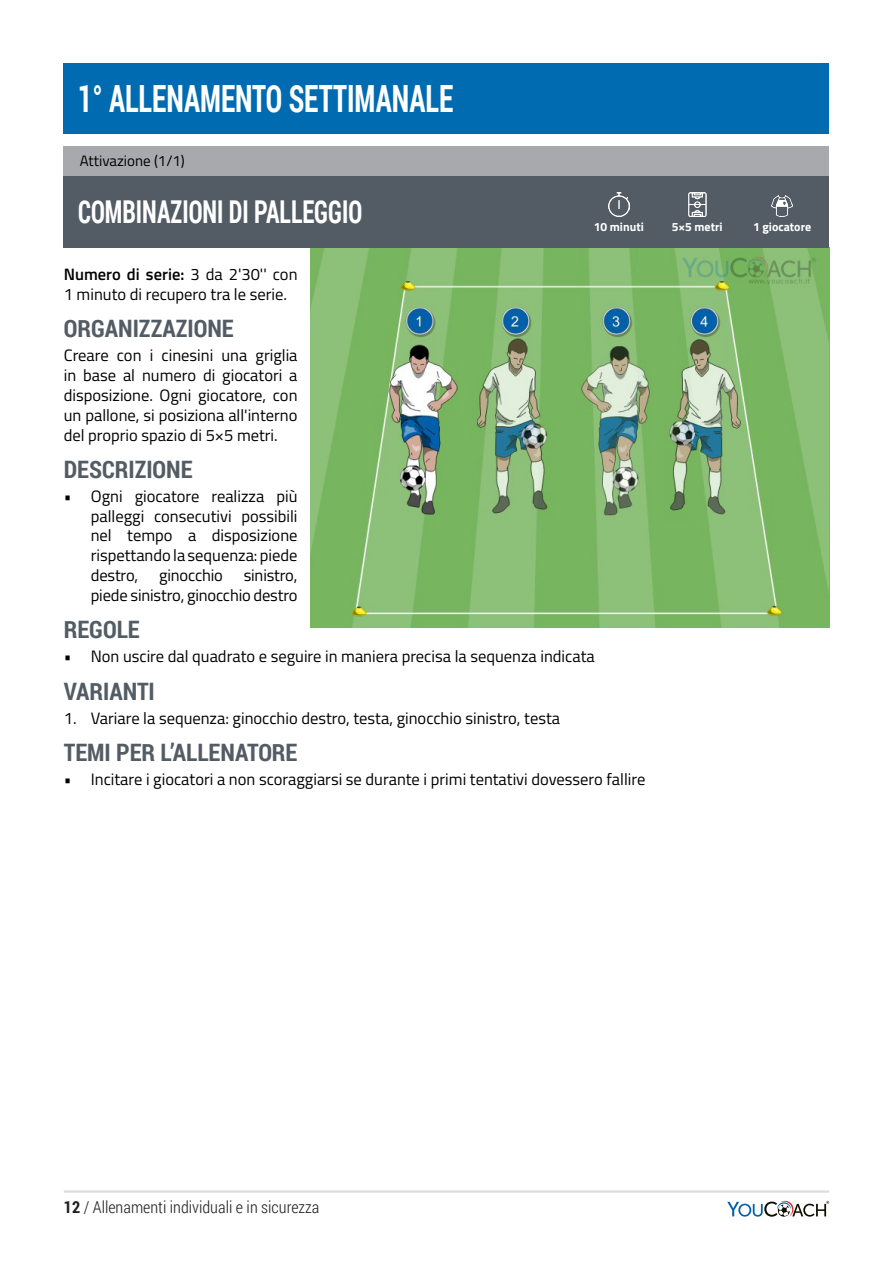
<style>
.page{position:relative;width:893px;height:1263px;background:#fff}
.page>*{position:absolute;margin:0;border:0;box-sizing:border-box;transform-origin:0 0}
.t1{font:700 37.5px "Roboto Condensed";color:#fff;scale:.77 1}
.t2{font:700 31.5px "Roboto Condensed";color:#fff;scale:.77 1}
.t3{font:700 24px "Roboto Condensed";color:#535c65}
.t4{font:16.5px/19.8px "Titillium Web";color:#010100;text-align:justify}
.t5{font:300 16.5px "Roboto Condensed";color:#231f20}
.t6{font:15px "Titillium Web";color:#010100}
.t7{font:700 12px "Titillium Web";color:#fff}
.s1{font-weight:600}
.s2{font-weight:700}
</style>
<div class="page">
<hr style="left:64px;top:1190px;width:765px;height:3px;background:#dcdddf">
<svg style="left:727px;top:1201px;width:102px;height:16px"></svg>
<img style="left:310px;top:247px;width:519px;height:381px">
<div style="left:64px;top:64px;width:765px;height:70px;background:#006bb1"></div>
<div style="left:64px;top:176px;width:765px;height:71px;background:#535c65"></div>
<div style="left:64px;top:147px;width:765px;height:29px;background:#a8a9ad"></div>
<img style="left:608px;top:193px;width:21px;height:23px">
<img style="left:688px;top:193px;width:18px;height:23px">
<img style="left:771px;top:196px;width:21px;height:21px">
<p class="t1" style="left:78px;top:72px;width:488px">1° ALLENAMENTO SETTIMANALE</p>
<p class="t6" style="left:80px;top:150px;width:107px">Attivazione (1/1)</p>
<p class="t2" style="left:78px;top:189px;width:371px">COMBINAZIONI DI PALLEGGIO</p>
<p class="t7" style="left:594px;top:218px;width:51px">10 minuti</p>
<p class="t7" style="left:672px;top:218px;width:52px">5×5 metri</p>
<p class="t7" style="left:753px;top:218px;width:60px">1 giocatore</p>
<p class="t4" style="left:64px;top:264px;width:235px"><span class="s1">Numero di serie:</span> 3 da 2'30'' con<br>1 minuto di recupero tra le serie.</p>
<p class="t3" style="left:64px;top:312px;width:171px">ORGANIZZAZIONE</p>
<p class="t4" style="left:64px;top:345px;width:235px">Creare con i cinesini una griglia in base al numero di giocatori a disposizione. Ogni giocatore, con un pallone, si posiziona all'interno del proprio spazio di 5×5 metri.</p>
<p class="t3" style="left:64px;top:452px;width:130px">DESCRIZIONE</p>
<p class="t4" style="left:91px;top:485px;width:208px;text-indent:-27px">• Ogni giocatore realizza più palleggi consecutivi possibili nel tempo a disposizione rispettando la sequenza: piede destro,</p>
<p class="t4" style="left:159px;top:565px;width:65px">ginocchio</p>
<p class="t4" style="left:91px;top:565px;width:208px;text-align:right">sinistro,<br>piede sinistro, ginocchio destro</p>
<p class="t3" style="left:64px;top:613px;width:77px">REGOLE</p>
<p class="t4" style="left:64px;top:646px;width:532px">• Non uscire dal quadrato e seguire in maniera precisa la sequenza indicata</p>
<p class="t3" style="left:64px;top:674px;width:93px">VARIANTI</p>
<p class="t4" style="left:64px;top:707px;width:498px">1. Variare la sequenza: ginocchio destro, testa, ginocchio sinistro, testa</p>
<p class="t3" style="left:64px;top:735px;width:235px">TEMI PER L’ALLENATORE</p>
<p class="t4" style="left:64px;top:768px;width:583px">• Incitare i giocatori a non scoraggiarsi se durante i primi tentativi dovessero fallire</p>
<p class="t5" style="left:64px;top:1196px;width:257px"><span class="s2">12</span> / Allenamenti individuali e in sicurezza</p>
</div>
